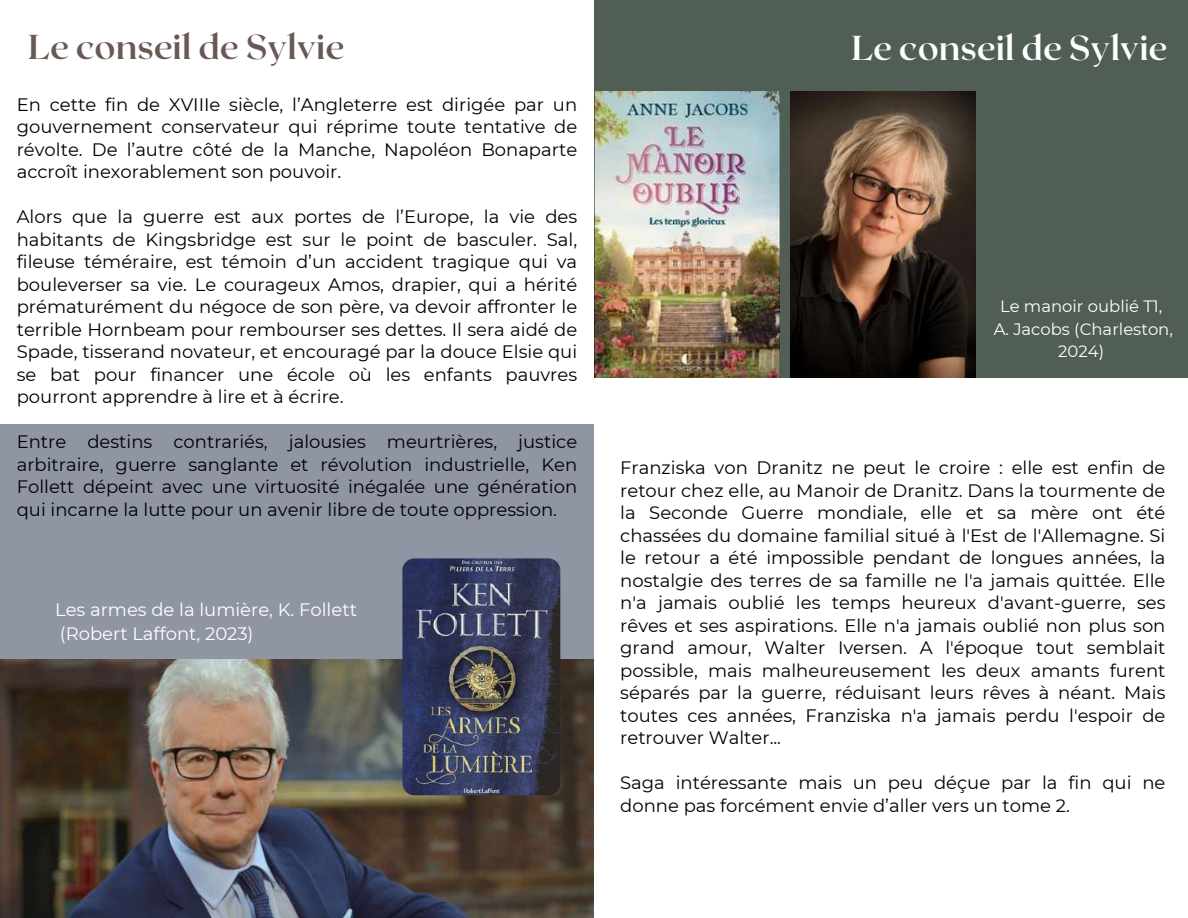
<style>
.page{position:relative;width:1188px;height:918px;background:#fff}
.page>*{position:absolute;margin:0;border:0;box-sizing:border-box;transform-origin:0 0}
.t1{font:700 34.5px "Roxborough CF";color:#695853}
.t2{font:700 34.5px "Roxborough CF";color:#fff}
.t3{font:18px/22.5px "Montserrat";color:#000;text-align:justify}
.t4{font:18px/24.8px "Montserrat";color:#fff}
.t5{font:16.5px/22.5px "Montserrat";color:#fff;text-align:center}
</style>
<div class="page">
<div style="left:594px;top:0;width:594px;height:378px;background:#505e56"></div>
<img style="left:594px;top:92px;width:186px;height:286px">
<img style="left:791px;top:92px;width:184px;height:286px">
<img style="left:0;top:658px;width:594px;height:260px">
<div style="left:0;top:424px;width:594px;height:234px;background:#9095a4"></div>
<img style="left:402px;top:558px;width:158px;height:237px;border-radius:12px">
<h1 class="t1" style="left:28px;top:25px;width:318px">Le conseil de Sylvie</h1>
<h1 class="t2" style="left:851px;top:25px;width:318px">Le conseil de Sylvie</h1>
<p class="t3" style="left:17px;top:93px;width:562px">En cette fin de XVIIIe siècle, l’Angleterre est dirigée par un gouvernement conservateur qui réprime toute tentative de révolte. De l’autre côté de la Manche, Napoléon Bonaparte accroît inexorablement son pouvoir.</p>
<p class="t3" style="left:17px;top:206px;width:562px">Alors que la guerre est aux portes de l’Europe, la vie des habitants de Kingsbridge est sur le point de basculer. Sal, fileuse téméraire, est témoin d’un accident tragique qui va bouleverser sa vie. Le courageux Amos, drapier, qui a hérité prématurément du négoce de son père, va devoir affronter le terrible Hornbeam pour rembourser ses dettes. Il sera aidé de Spade, tisserand novateur, et encouragé par la douce Elsie qui se bat pour financer une école où les enfants pauvres pourront apprendre à lire et à écrire.</p>
<p class="t3" style="left:17px;top:431px;width:562px">Entre destins contrariés, jalousies meurtrières, justice arbitraire, guerre sanglante et révolution industrielle, Ken Follett dépeint avec une virtuosité inégalée une génération qui incarne la lutte pour un avenir libre de toute oppression.</p>
<p class="t5" style="left:994px;top:295px;width:181px">Le manoir oublié T1,<br>A. Jacobs (Charleston,<br>2024)</p>
<p class="t3" style="left:620px;top:456px;width:547px">Franziska von Dranitz ne peut le croire : elle est enfin de retour chez elle, au Manoir de Dranitz. Dans la tourmente de la Seconde Guerre mondiale, elle et sa mère ont été chassées du domaine familial situé à l'Est de l'Allemagne. Si le retour a été impossible pendant de longues années, la nostalgie des terres de sa famille ne l'a jamais quittée. Elle n'a jamais oublié les temps heureux d'avant-guerre, ses rêves et ses aspirations. Elle n'a jamais oublié non plus son grand amour, Walter Iversen. A l'époque tout semblait possible, mais malheureusement les deux amants furent séparés par la guerre, réduisant leurs rêves à néant. Mais toutes ces années, Franziska n'a jamais perdu l'espoir de retrouver Walter...</p>
<p class="t3" style="left:620px;top:771px;width:547px">Saga intéressante mais un peu déçue par la fin qui ne donne pas forcément envie d’aller vers un tome 2.</p>
<p class="t4" style="left:55px;top:597px;width:303px">Les armes de la lumière, K. Follett (Robert Laffont, 2023)</p>
</div>
